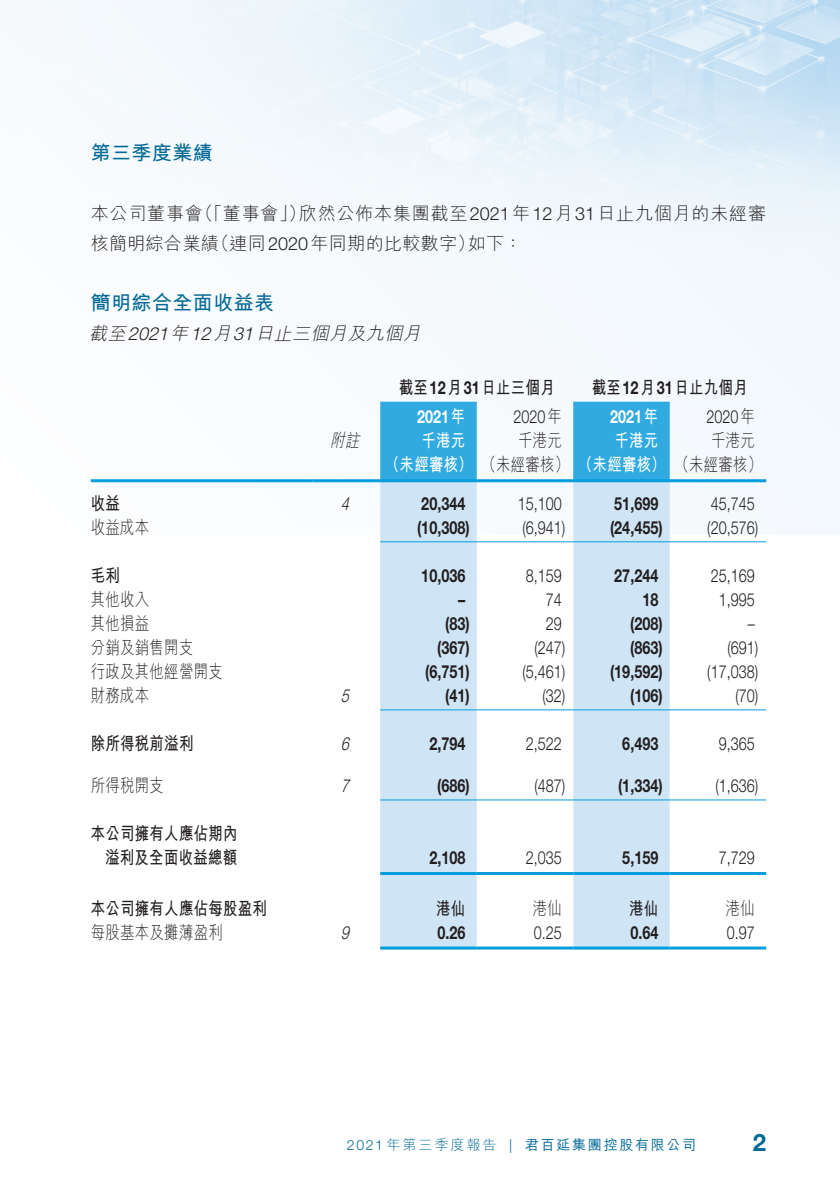
<style>
.page{position:relative;width:840px;height:1191px;background:#fff}
.page>*{position:absolute;margin:0;border:0;box-sizing:border-box;transform-origin:0 0}
.t1{font:700 24px "Helvetica Neue LT Std";color:#036a96}
._01_H1{font:700 20px "M Hei HK";letter-spacing:.02em;color:#036a96}
._50_Table_txt{font:300 18px "Helvetica Neue LT Std";color:#231f20;scale:.8 1}
._50_Table_txt-2{font:700 18px "Helvetica Neue LT Std";color:#231f20;scale:.8 1}
._50_Table_txt-3{font:700 18px "M Hei HK";letter-spacing:.02em;color:#231f20;scale:.8 1}
._50_Table_txt-4{font:300 18px "M Hei HK";letter-spacing:.02em;color:#231f20;scale:.8 1}
._00_txt{font:300 18px "M Hei HK";letter-spacing:.045em;color:#231f20}
._00_txt-2{font:300 18px "M Hei HK";letter-spacing:.02em;color:#231f20}
._00_txt-3{font:italic 300 18px "M Hei HK";color:#231f20}
._50_Table_txt-5{font:700 18px "M Hei HK";letter-spacing:.02em;color:#fff;scale:.8 1}
._50_Table_txt-6{font:700 18px "Helvetica Neue LT Std";color:#fff;scale:.8 1}
._50_Table_txt-7{font:italic 300 18px "Helvetica Neue LT Std";color:#231f20;scale:.8 1}
._50_Table_txt-8{font:italic 300 18px "M Hei HK";color:#231f20;scale:.8 1}
.t2{font:500 14px "M Hei HK";letter-spacing:.12em;color:#036a96}
.t3{font:300 14px "M Hei HK";letter-spacing:.14em;color:#036a96}
.t4{font:300 14px "Helvetica Neue LT Std";color:#036a96}
.s1{font-family:"Helvetica Neue LT Std"}
.s2{font-family:"M Hei HK"}
</style>
<div class="page">
<img style="left:77px;top:0;width:762px;height:534px">
<svg style="left:380px;top:402px;width:289px;height:77px"></svg>
<svg style="left:380px;top:482px;width:289px;height:464px;fill:#cfe5f6"></svg>
<hr style="left:91px;top:479px;width:221px;height:3px;background:#069ddc">
<hr style="left:312px;top:479px;width:68px;height:3px;background:#069ddc">
<hr style="left:380px;top:479px;width:96px;height:3px;background:#069ddc">
<hr style="left:476px;top:479px;width:97px;height:3px;background:#069ddc">
<hr style="left:573px;top:479px;width:96px;height:3px;background:#069ddc">
<hr style="left:669px;top:479px;width:96px;height:3px;background:#069ddc">
<hr style="left:380px;top:541px;width:96px;height:1px;background:#069ddc">
<hr style="left:476px;top:541px;width:97px;height:1px;background:#069ddc">
<hr style="left:573px;top:541px;width:96px;height:1px;background:#069ddc">
<hr style="left:669px;top:541px;width:96px;height:1px;background:#069ddc">
<hr style="left:380px;top:709px;width:96px;height:1px;background:#069ddc">
<hr style="left:476px;top:709px;width:97px;height:1px;background:#069ddc">
<hr style="left:573px;top:709px;width:96px;height:1px;background:#069ddc">
<hr style="left:669px;top:709px;width:96px;height:1px;background:#069ddc">
<hr style="left:380px;top:799px;width:96px;height:1px;background:#069ddc">
<hr style="left:476px;top:799px;width:97px;height:1px;background:#069ddc">
<hr style="left:573px;top:799px;width:96px;height:1px;background:#069ddc">
<hr style="left:669px;top:799px;width:96px;height:1px;background:#069ddc">
<hr style="left:380px;top:872px;width:96px;height:3px;background:#069ddc">
<hr style="left:476px;top:872px;width:97px;height:3px;background:#069ddc">
<hr style="left:573px;top:872px;width:96px;height:3px;background:#069ddc">
<hr style="left:669px;top:872px;width:96px;height:3px;background:#069ddc">
<hr style="left:380px;top:946px;width:96px;height:3px;background:#069ddc">
<hr style="left:476px;top:946px;width:97px;height:3px;background:#069ddc">
<hr style="left:573px;top:946px;width:96px;height:3px;background:#069ddc">
<hr style="left:669px;top:946px;width:96px;height:3px;background:#069ddc">
<p class="_01_H1" style="left:91px;top:138px;width:124px">第三季度業績</p>
<p class="_00_txt" style="left:195px;top:204px;width:112px">（「董事會」）</p>
<p class="_00_txt" style="left:91px;top:204px;width:114px">本公司董事會</p>
<p class="_00_txt" style="left:299px;top:204px;width:468px">欣然公佈本集團截至<span class="s1">2021</span>年<span class="s1">12</span>月<span class="s1">31</span>日止九個月的未經審</p>
<p class="_00_txt-2" style="left:211px;top:234px;width:265px">（連同<span class="s1">2020</span>年同期的比較數字）</p>
<p class="_00_txt-2" style="left:91px;top:234px;width:130px">核簡明綜合業績</p>
<p class="_00_txt" style="left:467px;top:234px;width:56px">如下：</p>
<p class="_01_H1" style="left:91px;top:288px;width:185px">簡明綜合全面收益表</p>
<p class="_00_txt-3" style="left:89px;top:324px;width:336px">截至<span class="s1">2021</span>年<span class="s1">12</span>月<span class="s1">31</span>日止三個月及九個月</p>
<p class="_50_Table_txt-3" style="left:398px;top:374px;width:196px">截至<span class="s1">12</span>月<span class="s1">31</span>日止三個月</p>
<p class="_50_Table_txt-3" style="left:591px;top:374px;width:196px">截至<span class="s1">12</span>月<span class="s1">31</span>日止九個月</p>
<p class="_50_Table_txt-6" style="left:417px;top:406px;width:62px">2021<span class="s2">年</span></p>
<p class="_50_Table_txt" style="left:513px;top:406px;width:62px">2020 <span class="s2">年</span></p>
<p class="_50_Table_txt-6" style="left:609px;top:406px;width:62px">2021 <span class="s2">年</span></p>
<p class="_50_Table_txt" style="left:706px;top:406px;width:62px">2020 <span class="s2">年</span></p>
<p class="_50_Table_txt-8" style="left:330px;top:431px;width:43px">附註</p>
<p class="_50_Table_txt-5" style="left:421px;top:428px;width:56px">千港元</p>
<p class="_50_Table_txt-4" style="left:517px;top:431px;width:56px">千港元</p>
<p class="_50_Table_txt-5" style="left:614px;top:428px;width:56px">千港元</p>
<p class="_50_Table_txt-4" style="left:710px;top:431px;width:56px">千港元</p>
<p class="_50_Table_txt-5" style="left:385px;top:452px;width:111px">（未經審核）</p>
<p class="_50_Table_txt-4" style="left:481px;top:455px;width:111px">（未經審核）</p>
<p class="_50_Table_txt-5" style="left:578px;top:452px;width:111px">（未經審核）</p>
<p class="_50_Table_txt-4" style="left:674px;top:455px;width:111px">（未經審核(</p>
<p class="_50_Table_txt-3" style="left:91px;top:490px;width:38px">收益</p>
<p class="_50_Table_txt-7" style="left:340px;top:492px;width:17px">4</p>
<p class="_50_Table_txt-2" style="left:421px;top:492px;width:57px">20,344</p>
<p class="_50_Table_txt" style="left:517px;top:492px;width:57px">15,100</p>
<p class="_50_Table_txt-2" style="left:614px;top:492px;width:57px">51,699</p>
<p class="_50_Table_txt" style="left:710px;top:492px;width:57px">45,745</p>
<p class="_50_Table_txt-4" style="left:91px;top:518px;width:75px">收益成本</p>
<p class="_50_Table_txt-2" style="left:417px;top:516px;width:67px">)10,308(</p>
<p class="_50_Table_txt" style="left:522px;top:516px;width:55px">)6,941(</p>
<p class="_50_Table_txt-2" style="left:609px;top:516px;width:67px">)24,455(</p>
<p class="_50_Table_txt" style="left:706px;top:516px;width:65px">)20,576(</p>
<p class="_50_Table_txt-3" style="left:91px;top:562px;width:38px">毛利</p>
<p class="_50_Table_txt-2" style="left:421px;top:564px;width:57px">10,036</p>
<p class="_50_Table_txt" style="left:525px;top:564px;width:47px">8,159</p>
<p class="_50_Table_txt-2" style="left:614px;top:564px;width:57px">27,244</p>
<p class="_50_Table_txt" style="left:710px;top:564px;width:57px">25,169</p>
<p class="_50_Table_txt-4" style="left:91px;top:590px;width:75px">其他收入</p>
<p class="_50_Table_txt-2" style="left:458px;top:588px;width:10px">–</p>
<p class="_50_Table_txt" style="left:545px;top:588px;width:22px">74</p>
<p class="_50_Table_txt-2" style="left:642px;top:588px;width:22px">18</p>
<p class="_50_Table_txt" style="left:718px;top:588px;width:47px">1,995</p>
<p class="_50_Table_txt-4" style="left:91px;top:614px;width:75px">其他損益</p>
<p class="_50_Table_txt-2" style="left:445px;top:612px;width:32px">)83(</p>
<p class="_50_Table_txt" style="left:545px;top:612px;width:22px">29</p>
<p class="_50_Table_txt-2" style="left:629px;top:612px;width:42px">)208(</p>
<p class="_50_Table_txt" style="left:747px;top:612px;width:10px">–</p>
<p class="_50_Table_txt-4" style="left:91px;top:638px;width:130px">分銷及銷售開支</p>
<p class="_50_Table_txt-2" style="left:437px;top:636px;width:42px">)367(</p>
<p class="_50_Table_txt" style="left:534px;top:636px;width:40px">)247(</p>
<p class="_50_Table_txt-2" style="left:629px;top:636px;width:42px">)863(</p>
<p class="_50_Table_txt" style="left:727px;top:636px;width:40px">)691(</p>
<p class="_50_Table_txt-4" style="left:91px;top:662px;width:166px">行政及其他經營開支</p>
<p class="_50_Table_txt-2" style="left:425px;top:660px;width:57px">)6,751(</p>
<p class="_50_Table_txt" style="left:522px;top:660px;width:55px">)5,461(</p>
<p class="_50_Table_txt-2" style="left:609px;top:660px;width:67px">)19,592(</p>
<p class="_50_Table_txt" style="left:706px;top:660px;width:65px">)17,038(</p>
<p class="_50_Table_txt-4" style="left:91px;top:686px;width:75px">財務成本</p>
<p class="_50_Table_txt-7" style="left:340px;top:684px;width:17px">5</p>
<p class="_50_Table_txt-2" style="left:445px;top:684px;width:32px">)41(</p>
<p class="_50_Table_txt" style="left:542px;top:684px;width:30px">)32(</p>
<p class="_50_Table_txt-2" style="left:629px;top:684px;width:42px">)106(</p>
<p class="_50_Table_txt" style="left:735px;top:684px;width:30px">)70(</p>
<p class="_50_Table_txt-3" style="left:91px;top:730px;width:130px">除所得稅前溢利</p>
<p class="_50_Table_txt-7" style="left:340px;top:732px;width:17px">6</p>
<p class="_50_Table_txt-2" style="left:429px;top:732px;width:47px">2,794</p>
<p class="_50_Table_txt" style="left:525px;top:732px;width:47px">2,522</p>
<p class="_50_Table_txt-2" style="left:622px;top:732px;width:47px">6,493</p>
<p class="_50_Table_txt" style="left:718px;top:732px;width:47px">9,365</p>
<p class="_50_Table_txt-4" style="left:91px;top:776px;width:93px">所得稅開支</p>
<p class="_50_Table_txt-3" style="left:91px;top:820px;width:185px">本公司擁有人應佔期內</p>
<p class="_50_Table_txt-7" style="left:340px;top:774px;width:17px">7</p>
<p class="_50_Table_txt-2" style="left:437px;top:774px;width:42px">)686(</p>
<p class="_50_Table_txt" style="left:534px;top:774px;width:40px">)487(</p>
<p class="_50_Table_txt-2" style="left:617px;top:774px;width:57px">)1,334(</p>
<p class="_50_Table_txt" style="left:714px;top:774px;width:55px">)1,636(</p>
<p class="_50_Table_txt-3" style="left:105px;top:844px;width:166px">溢利及全面收益總額</p>
<p class="_50_Table_txt-2" style="left:429px;top:846px;width:47px">2,108</p>
<p class="_50_Table_txt" style="left:525px;top:846px;width:47px">2,035</p>
<p class="_50_Table_txt-2" style="left:622px;top:846px;width:47px">5,159</p>
<p class="_50_Table_txt" style="left:718px;top:846px;width:47px">7,729</p>
<p class="_50_Table_txt-3" style="left:91px;top:895px;width:221px">本公司擁有人應佔每股盈利</p>
<p class="_50_Table_txt-3" style="left:436px;top:895px;width:38px">港仙</p>
<p class="_50_Table_txt-4" style="left:532px;top:899px;width:38px">港仙</p>
<p class="_50_Table_txt-3" style="left:629px;top:895px;width:38px">港仙</p>
<p class="_50_Table_txt-4" style="left:725px;top:899px;width:38px">港仙</p>
<p class="_50_Table_txt-4" style="left:91px;top:923px;width:166px">每股基本及攤薄盈利</p>
<p class="_50_Table_txt-7" style="left:340px;top:921px;width:17px">9</p>
<p class="_50_Table_txt-2" style="left:437px;top:921px;width:37px">0.26</p>
<p class="_50_Table_txt" style="left:533px;top:921px;width:37px">0.25</p>
<p class="_50_Table_txt-2" style="left:630px;top:921px;width:37px">0.64</p>
<p class="_50_Table_txt" style="left:726px;top:921px;width:37px">0.97</p>
<p class="t3" style="left:346px;top:1137px;width:151px"><span class="s1">2021</span>年第三季度報告</p>
<p class="t4" style="left:509px;top:1136px;width:5px">|</p>
<p class="t2" style="left:525px;top:1134px;width:172px">君百延集團控股有限公司</p>
<p class="t1" style="left:752px;top:1127px;width:15px">2</p>
</div>
